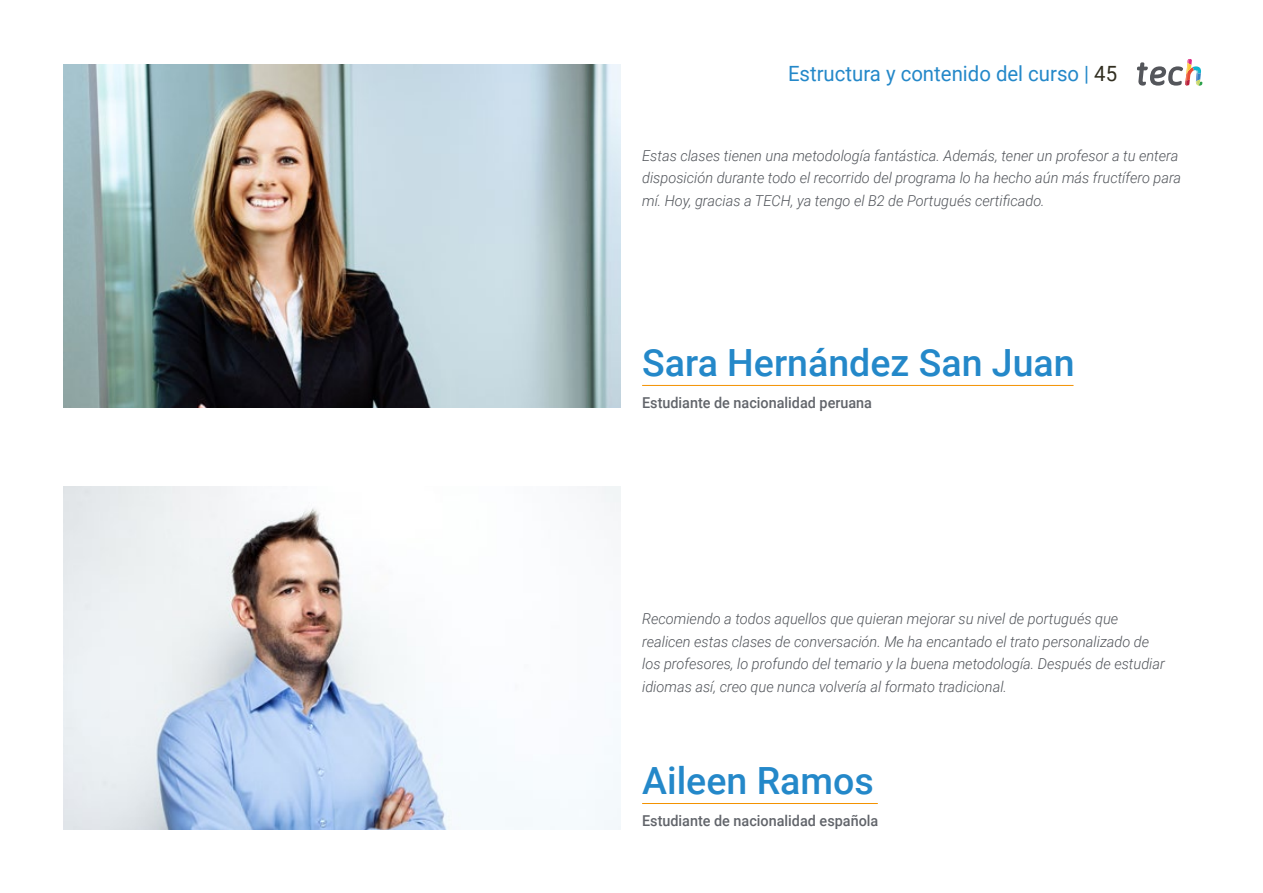
<style>
.page{position:relative;width:1263px;height:893px;background:#fff}
.page>*{position:absolute;margin:0;border:0;box-sizing:border-box;transform-origin:0 0}
.t1{font:500 37.5px "Roboto";color:#2488c9}
.t2{font:21px "Roboto";color:#2488c9}
.t3{font:italic 300 15px/22.5px "Roboto";color:#52555b}
.t4{font:500 15px "Roboto";color:#61646a;scale:.96 1}
.s1{color:#312e20}
</style>
<div class="page">
<svg style="left:1137px;top:59px;width:65px;height:27px"></svg>
<img style="left:64px;top:64px;width:557px;height:343px">
<img style="left:64px;top:486px;width:557px;height:343px">
<hr style="left:642px;top:385px;width:431px;height:1px;background:#f39200">
<hr style="left:642px;top:803px;width:236px;height:1px;background:#f39200">
<h2 class="t2" style="left:788px;top:59px;width:331px">Estructura y contenido del curso | <span class="s1">45</span></h2>
<p class="t3" style="left:642px;top:143px;width:541px">Estas clases tienen una metodología fantástica. Además, tener un profesor a tu entera disposición durante todo el recorrido del programa lo ha hecho aún más fructífero para mí. Hoy, gracias a TECH, ya tengo el B2 de Portugués certificado.</p>
<h1 class="t1" style="left:642px;top:336px;width:434px">Sara Hernández San Juan</h1>
<p class="t4" style="left:642px;top:392px;width:241px">Estudiante de nacionalidad peruana</p>
<p class="t3" style="left:642px;top:607px;width:524px">Recomiendo a todos aquellos que quieran mejorar su nivel de portugués que realicen estas clases de conversación. Me ha encantado el trato personalizado de los profesores, lo profundo del temario y la buena metodología. Después de estudiar idiomas así, creo que nunca volvería al formato tradicional.</p>
<h1 class="t1" style="left:642px;top:754px;width:233px">Aileen Ramos</h1>
<p class="t4" style="left:642px;top:810px;width:248px">Estudiante de nacionalidad española</p>
</div>
